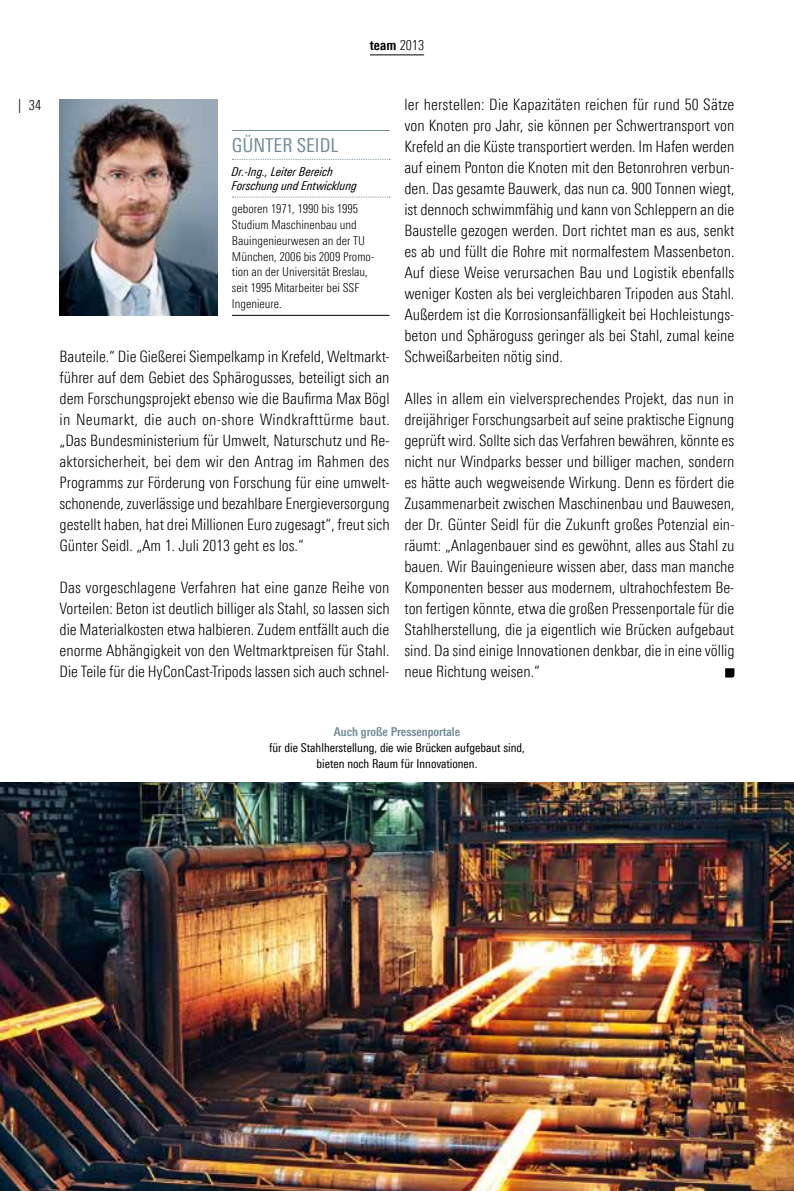
<style>
.page{position:relative;width:794px;height:1191px;background:#fff}
.page>*{position:absolute;margin:0;border:0;box-sizing:border-box;transform-origin:0 0}
.t1{font:19.25px "Linotype Univers 420 Cn";color:#748d9a}
.t2{font:300 15.75px/21px "Linotype Univers 320 Cn";color:#000;text-align:justify}
.t3{font:700 14px "Linotype Univers 620 Cn";color:#000}
.t4{font:300 14px "Linotype Univers 320 Cn";color:#000}
.t5{font:300 12.25px/15.8px "Linotype Univers 320 Cn";color:#000}
.t6{font:12.25px/15.8px "Linotype Univers 420 Cn";color:#000;text-align:center}
.t7{font:12.25px/14px "Linotype Univers 421 Cn It";color:#000}
.t8{font:700 12.25px "Linotype Univers 620 Cn";color:#748d9a}
.s1{font-family:"Linotype Univers 320 Cn";font-weight:300}
</style>
<div class="page">
<img style="left:0;top:782px;width:794px;height:409px">
<img style="left:60px;top:99px;width:157px;height:216px">
<hr style="left:370px;top:55px;width:54px;height:1px;background:#000">
<svg style="left:232px;top:159px;width:158px;height:1px"></svg>
<svg style="left:232px;top:197px;width:158px;height:1px"></svg>
<hr style="left:232px;top:130px;width:157px;height:1px;background:#748d9a">
<hr style="left:232px;top:315px;width:157px;height:1px;background:#000">
<svg style="left:725px;top:668px;width:9px;height:9px"></svg>
<p class="t3" style="left:370px;top:36px;width:56px">team <span class="s1">2013</span></p>
<p class="t4" style="left:18px;top:97px;width:24px">| 34</p>
<p class="t1" style="left:232px;top:134px;width:32px">Günter</p>
<p class="t1" style="left:297px;top:134px;width:18px">Seidl</p>
<p class="t7" style="left:232px;top:164px;width:127px">Dr.-Ing., Leiter Bereich<br>Forschung und Entwicklung</p>
<p class="t5" style="left:232px;top:201px;width:143px">geboren 1971, 1990 bis 1995<br>Studium Maschinenbau und<br>Bauingenieurwesen an der TU<br>M ünchen, 2006 bis 2009 Promo&shy;tion an der U niversität Breslau, seit 1995 M itarbeiter bei SSF<br>Ingenieure.</p>
<p class="t2" style="left:60px;top:346px;width:332px">Bauteile.“ Die Gießerei Siempelkamp in Krefeld, Weltmarkt&shy;führer auf dem Gebiet des Sphärogusses, beteiligt sich an dem Forschungsprojekt ebenso wie die Baufirma Max Bögl in Neumarkt, die auch on-shore Windkrafttürme baut. „Das Bundesministerium für U mwelt, Naturschutz und Re&shy;aktorsicherheit, bei dem wir den Antrag im Rahmen des Programms zur Förderung von Forschung für eine umwelt&shy;schonende, zuverlässige und bezahlbare Energieversorgung gestellt haben, hat drei M illionen Euro zugesagt“, freut sich Günter Seidl. „Am 1. Juli 2013 geht es los.“</p>
<p class="t2" style="left:60px;top:577px;width:332px">Das vorgeschlagene Verfahren hat eine ganze Reihe von Vorteilen: Beton ist deutlich billiger als Stahl, so lassen sich die Materialkosten etwa halbieren. Zudem entfällt auch die enorme Abhängigkeit von den Weltmarktpreisen für Stahl.<br>Die Teile für die HyConCast-Tripods lassen sich auch schnel-</p>
<p class="t2" style="left:404px;top:94px;width:331px">ler herstellen: Die Kapazitäten reichen für rund 50 Sätze von Knoten pro Jahr, sie können per Schwertransport von Krefeld an die Küste transportiert werden. Im Hafen werden auf einem Ponton die Knoten mit den Betonrohren verbun&shy;den. Das gesamte Bauwerk, das nun ca. 900 Tonnen wiegt, ist dennoch schwimmfähig und kann von Schleppern an die Baustelle gezogen werden. Dort richtet man es aus, senkt es ab und füllt die Rohre mit normalfestem Massenbeton.<br>Auf diese Weise verursachen Bau und Logistik ebenfalls weniger Kosten als bei vergleichbaren Tripoden aus Stahl.<br>Außerdem ist die Korrosionsanfälligkeit bei Hochleistungs&shy;beton und Sphäroguss geringer als bei Stahl, zumal keine Schweißarbeiten nötig sind.</p>
<p class="t2" style="left:404px;top:388px;width:332px">Alles in allem ein vielversprechendes Projekt, das nun in dreijähriger Forschungsarbeit auf seine praktische Eignung geprüft wird. Sollte sich das Verfahren bewähren, könnte es nicht nur Windparks besser und billiger machen, sondern es hätte auch wegweisende Wirkung. Denn es fördert die Zusammenarbeit zwischen Maschinenbau und Bauwesen, der Dr. Günter Seidl für die Zukunft großes Potenzial ein&shy;räumt: „Anlagenbauer sind es gewöhnt, alles aus Stahl zu bauen. Wir Bauingenieure wissen aber, dass man manche Komponenten besser aus modernem, ultrahochfestem Be&shy;ton fertigen könnte, etwa die großen Pressenportale für die Stahlherstellung, die ja eigentlich wie Brücken aufgebaut sind. Da sind einige Innovationen denkbar, die in eine völlig neue Richtung weisen.“</p>
<p class="t8" style="left:334px;top:724px;width:128px">Auch große Pressenportale</p>
<p class="t6" style="left:269px;top:739px;width:257px">für die Stahlherstellung, die wie Brücken aufgebaut sind, bieten noch Raum für Innovationen.</p>
</div>
